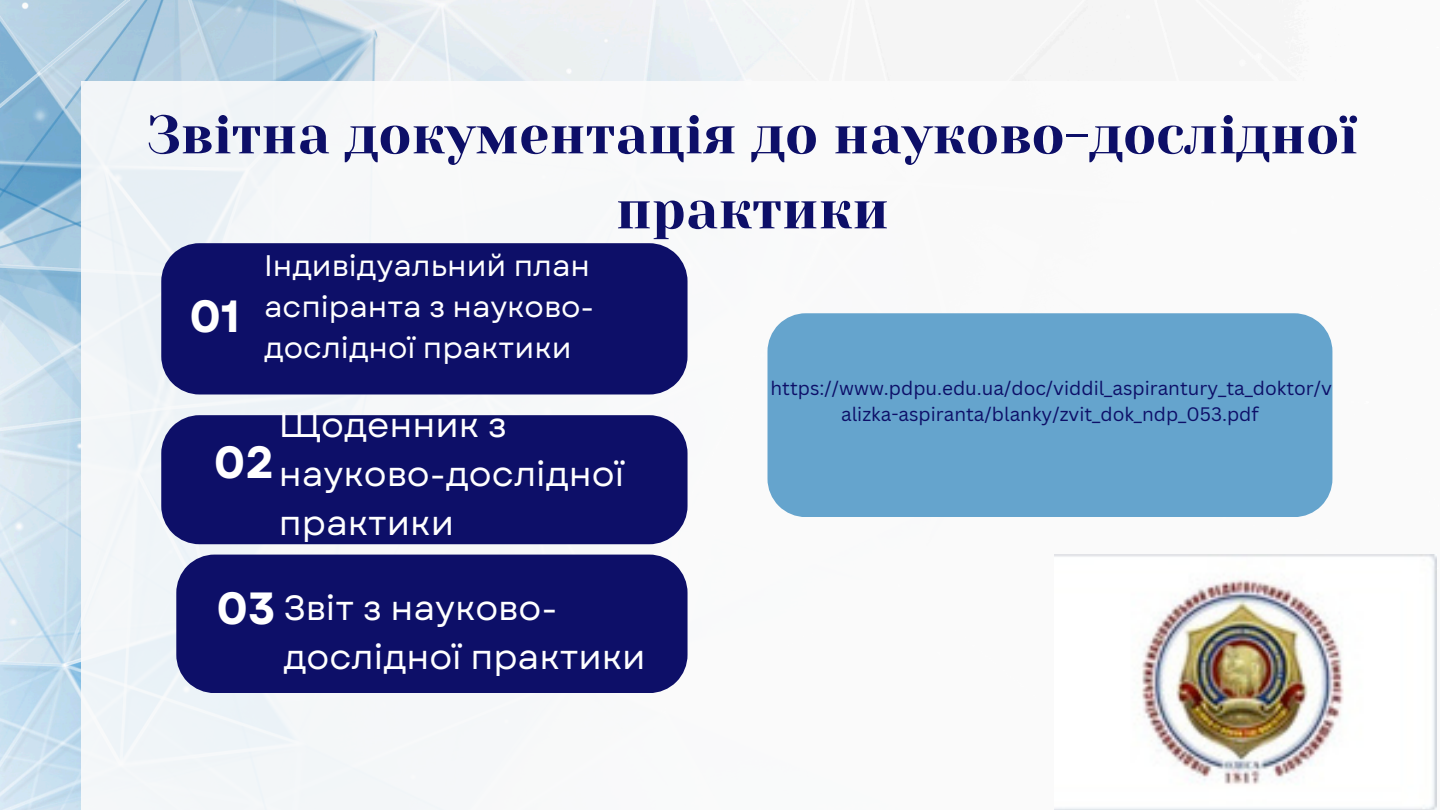
<style>
.page{position:relative;width:1440px;height:810px;background:#fff}
.page>*{position:absolute;margin:0;border:0;box-sizing:border-box;transform-origin:0 0}
.t1{font:54px/75px "Yeseva One";color:#0d0f68;text-align:center}
.t2{font:700 45px "Garet";color:#fff}
.t3{font:35px/48.8px "Garet";color:#fff}
.t4{font:29.7px/41.4px "Garet";color:#fff}
.t5{font:19px/26.2px "Canva Sans";color:#0d0f68;text-align:center}
</style>
<div class="page">
<img style="left:0;top:0;width:1435px;height:810px">
<div style="left:81px;top:81px;width:1278px;height:729px;background:#fbfbfb"></div>
<div style="left:161px;top:243px;width:526px;height:151px;background:#0d0f68"></div>
<div style="left:176px;top:555px;width:512px;height:138px;background:#0d0f68"></div>
<div style="left:767px;top:313px;width:565px;height:204px;background:#65a4cd"></div>
<div style="left:161px;top:415px;width:527px;height:129px;background:#0d0f68"></div>
<img style="left:1054px;top:555px;width:383px;height:255px">
<p class="t1" style="left:147px;top:98px;width:1212px">Звітна документація до науково-дослідної практики</p>
<h3 class="t2" style="left:189px;top:284px;width:52px">01</h3>
<h2 class="t4" style="left:264px;top:245px;width:331px">Індивідуальний план аспіранта з науково&shy;дослідної практики</h2>
<p class="t2" style="left:214px;top:430px;width:62px">02</p>
<h1 class="t3" style="left:279px;top:401px;width:347px">Щоденник з науково-дослідної практики</h1>
<p class="t2" style="left:216px;top:575px;width:61px">03</p>
<p class="t3" style="left:283px;top:584px;width:364px">Звіт з науково&shy;дослідної практики</p>
<h2 class="t5" style="left:770px;top:375px;width:563px">https://www.pdpu.edu.ua/doc/viddil_aspirantury_ta_doktor/v alizka-aspiranta/blanky/zvit_dok_ndp_053.pdf</h2>
</div>
